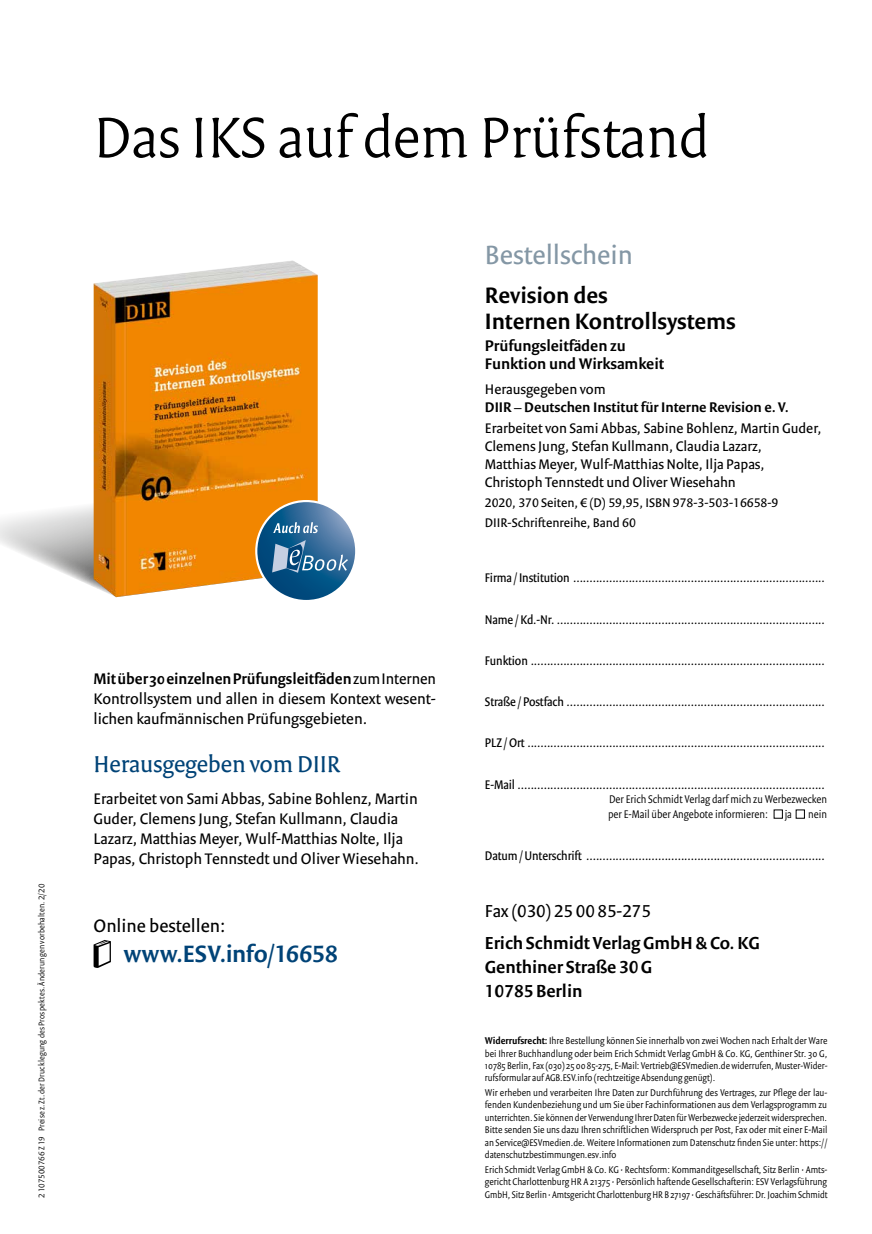
<style>
.page{position:relative;width:872px;height:1234px;background:#fff}
.page>*{position:absolute;margin:0;border:0;box-sizing:border-box;transform-origin:0 0}
.t1{font:300 61.5px "Versa Pro";letter-spacing:-.005em;color:#000}
.t2{font:28.5px "Versa Sans Pro";color:#8497a5}
.t3{font:600 25.5px "Versa Sans Pro";letter-spacing:-.005em;color:#004377}
.t4{font:24.75px "Versa Pro";letter-spacing:-.005em;color:#004377}
.t5{font:600 24px/26.4px "Versa Sans Pro";color:#000}
.t6{font:19.5px "Versa Sans Pro";color:#000}
.t7{font:600 18.75px/24px "Versa Sans Pro";color:#000}
.t8{font:18.75px "Versa Sans Pro";color:#000}
.t9{font:16.5px/19.8px "Versa Sans Pro";color:#000;text-align:justify}
.t10{font:600 16.5px/18.1px "Versa Sans Pro";color:#000}
.t11{font:15px/18px "Versa Sans Pro";color:#000}
.t12{font:600 15px "Versa Sans Pro";color:#000}
.t13{font:13.5px "Versa Sans Con Pro";letter-spacing:-.005em;color:#000}
.t14{font:13.5px/19.6px "Versa Sans Pro";color:#000}
.t15{font:300 12px/15px "Versa Sans Con Pro";color:#000}
.t16{font:300 10.5px/12.5px "Versa Sans Con Pro";color:#000;text-align:justify}
.t17{font:300 9px "Versa Sans Con Pro";letter-spacing:.02em;color:#000}
.s1{font-weight:600}
</style>
<div class="page">
<img style="left:94px;top:260px;width:224px;height:232px">
<svg style="left:256px;top:501px;width:100px;height:100px"></svg>
<svg style="left:0;top:492px;width:348px;height:105px"></svg>
<svg style="left:93px;top:940px;width:18px;height:27px"></svg>
<p class="t17" style="left:36px;top:1197px;width:315px;rotate:-90deg">2 107500766 Z 19 Preise z. Zt. der Drucklegung des Prospektes. Änderungen vorbehalten. 2/20</p>
<h1 class="t1" style="left:94px;top:100px;width:617px">Das IKS auf dem Prüfstand</h1>
<h3 class="t9" style="left:94px;top:669px;width:344px"><span class="s1">Mit über 30 einzelnen Prüfungsleitfäden</span> zum Internen Kontrollsystem und allen in diesem Kontext wesent&shy;lichen kaufmännischen Prüfungsgebieten.</h3>
<h3 class="t4" style="left:94px;top:748px;width:248px">Herausgegeben vom DIIR</h3>
<h3 class="t9" style="left:94px;top:788px;width:327px;text-align:left">Erarbeitet von Sami Abbas, Sabine Bohlenz, Martin Guder, Clemens Jung, Stefan Kullmann, Claudia Lazarz, Matthias Meyer, Wulf-Matthias Nolte, Ilja Papas, Christoph Tennstedt und Oliver Wiesehahn.</h3>
<h3 class="t6" style="left:94px;top:914px;width:133px">Online bestellen:</h3>
<h3 class="t3" style="left:124px;top:938px;width:216px">www.ESV.info/16658</h3>
<h2 class="t2" style="left:485px;top:237px;width:149px">Bestellschein</h2>
<h3 class="t5" style="left:485px;top:282px;width:252px">Revision des<br>Internen Kontrollsystems</h3>
<h3 class="t10" style="left:485px;top:336px;width:181px">Prüfungsleitfäden zu<br>Funktion und Wirksamkeit</h3>
<h3 class="t11" style="left:485px;top:380px;width:122px">Herausgegeben vom</h3>
<h3 class="t12" style="left:485px;top:398px;width:305px">DIIR – Deutschen Institut für Interne Revision e.V.</h3>
<h3 class="t11" style="left:485px;top:419px;width:338px">Erarbeitet von Sami Abbas, Sabine Bohlenz, Martin Guder, Clemens Jung, Stefan Kullmann, Claudia Lazarz,<br>Matthias Meyer, Wulf-Matthias Nolte, Ilja Papas, Christoph Tennstedt und Oliver Wiesehahn</h3>
<p class="t14" style="left:485px;top:492px;width:295px">2020, 370 Seiten, € (D) 59,95, ISBN 978-3-503-16658-9<br>DIIR-Schriftenreihe, Band 60</p>
<p class="t13" style="left:485px;top:569px;width:341px">Firma /Institution .............................................................................</p>
<p class="t13" style="left:485px;top:611px;width:341px">Name /Kd.-Nr. ..................................................................................</p>
<p class="t13" style="left:485px;top:652px;width:341px">Funktion ..........................................................................................</p>
<p class="t13" style="left:485px;top:693px;width:341px">Straße /Postfach ...............................................................................</p>
<p class="t13" style="left:485px;top:735px;width:341px">PLZ /Ort ...........................................................................................</p>
<p class="t13" style="left:485px;top:776px;width:341px">E-Mail ..............................................................................................</p>
<p class="t15" style="left:608px;top:791px;width:220px">Der Erich Schmidt Verlag darf mich zu Werbezwecken per E-Mail über Angebote informieren:</p>
<p class="t15" style="left:784px;top:806px;width:9px">ja</p>
<p class="t15" style="left:808px;top:806px;width:20px">nein</p>
<p class="t13" style="left:485px;top:847px;width:341px">Datum/Unterschrift .........................................................................</p>
<h3 class="t8" style="left:485px;top:899px;width:167px">Fax (030) 25 00 85-275</h3>
<h3 class="t7" style="left:485px;top:930px;width:276px">Erich Schmidt Verlag GmbH &amp; Co. KG<br>Genthiner Straße 30G<br>10785 Berlin</h3>
<p class="t16" style="left:485px;top:1034px;width:344px"><span class="s1">Widerrufsrecht:</span> Ihre Bestellung können Sie innerhalb von zwei Wochen nach Erhalt der Ware bei Ihrer Buchhandlung oder beim Erich Schmidt Verlag GmbH &amp; Co. KG, Genthiner Str. 30 G, 10785 Berlin, Fax (030) 25 00 85-275, E-Mail: Vertrieb@ESVmedien.de widerrufen, Muster-Wider&shy;rufsformular auf AGB.ESV.info (rechtzeitige Absendung genügt).</p>
<p class="t16" style="left:485px;top:1086px;width:344px">Wir erheben und verarbeiten Ihre Daten zur Durchführung des Vertrages, zur Pflege der lau&shy;fenden Kundenbeziehung und um Sie über Fachinformationen aus dem Verlagsprogramm zu unterrichten. Sie können der Verwendung Ihrer Daten für Werbezwecke jederzeit widersprechen.<br>Bitte senden Sie uns dazu Ihren schriftlichen Widerspruch per Post, Fax oder mit einer E-Mail an Service@ESVmedien.de. Weitere Informationen zum Datenschutz finden Sie unter: https:// datenschutzbestimmungen.esv.info</p>
<p class="t16" style="left:485px;top:1162px;width:344px">Erich Schmidt Verlag GmbH &amp; Co. KG • Rechtsform: Kommanditgesellschaft, Sitz Berlin • Amts&shy;gericht Charlottenburg HR A 21375 • Persönlich haftende Gesellschafterin: ESV Verlagsführung GmbH, Sitz Berlin • Amtsgericht Charlottenburg HR B 27197 • Geschäftsführer: Dr. Joachim Schmidt</p>
</div>
